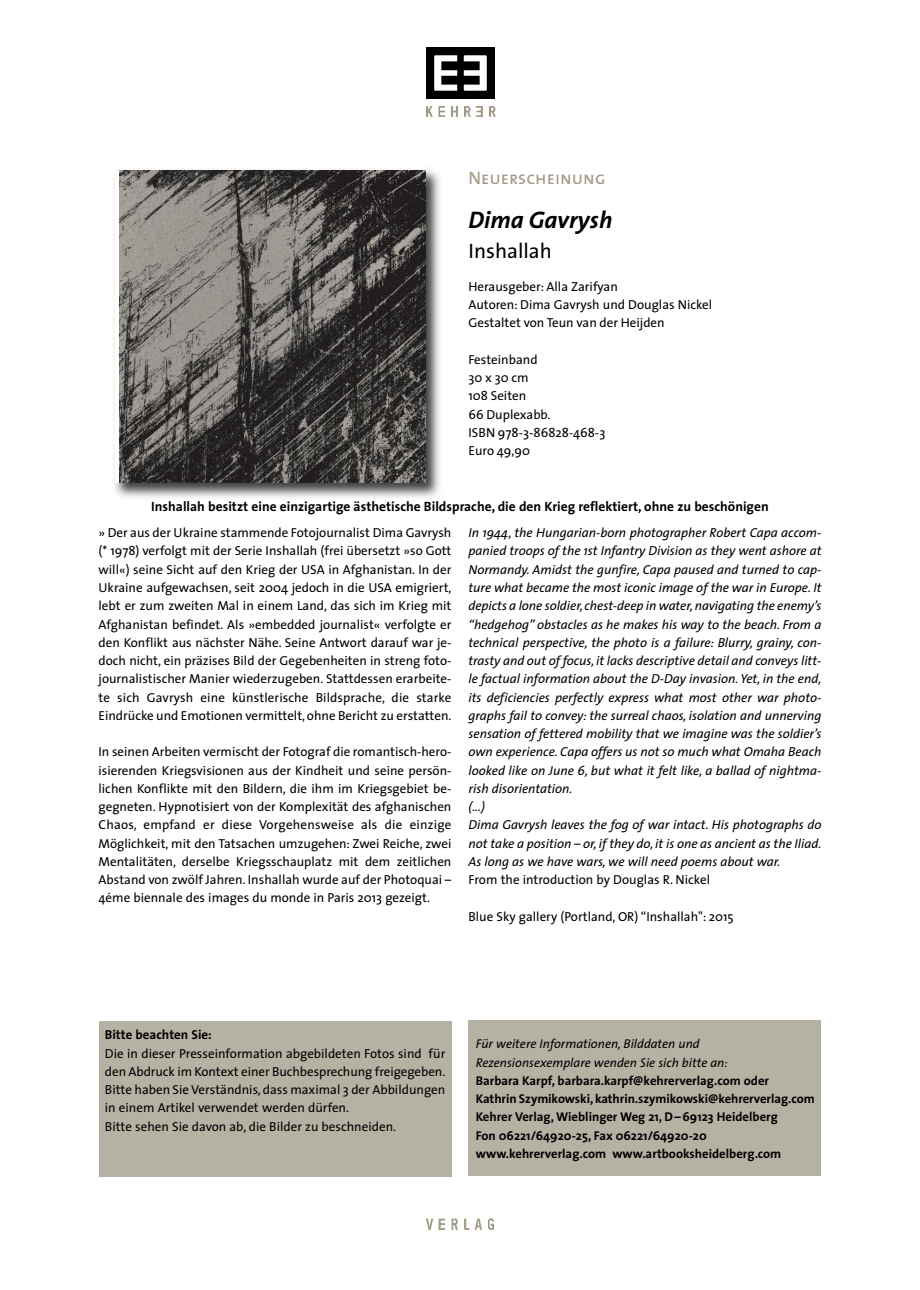
<style>
.page{position:relative;width:920px;height:1290px;background:#fff}
.page>*{position:absolute;margin:0;border:0;box-sizing:border-box;transform-origin:0 0}
.t1{font:italic 700 24px "The Sans";color:#000}
.t2{font:21px "The Sans";color:#000}
.t3{font:18px "The Sans Caps";color:#a19a87}
.t4{font:700 13.5px "The Sans";color:#000}
.t5{font:13.05px/18.3px "The Sans";color:#000}
.t6{font:italic 13.05px/18.3px "The Sans";color:#000}
.t7{font:700 13.05px "The Sans";color:#000}
.t8{font:700 12.75px/18.3px "The Sans";color:#000}
.t9{font:italic 12.75px/18.3px "The Sans";color:#000}
</style>
<div class="page">
<img style="left:426px;top:1219px;width:68px;height:10px">
<img style="left:426px;top:48px;width:68px;height:51px">
<img style="left:426px;top:106px;width:70px;height:11px">
<div style="left:99px;top:1021px;width:352px;height:155px;background:#b5b2a4"></div>
<div style="left:468px;top:1020px;width:353px;height:156px;background:#b5b2a4"></div>
<img style="left:114px;top:169px;width:326px;height:329px">
<img style="left:119px;top:171px;width:307px;height:312px">
<h3 class="t3" style="left:468px;top:172px;width:139px">Neuerscheinung</h3>
<h1 class="t1" style="left:468px;top:210px;width:145px">Dima Gavrysh</h1>
<h2 class="t2" style="left:468px;top:242px;width:85px">Inshallah</h2>
<p class="t5" style="left:468px;top:278px;width:245px">Herausgeber: Alla Zarifyan<br>Autoren: Dima Gavrysh und Douglas Nickel<br>Gestaltet von Teun van der Heijden</p>
<p class="t5" style="left:468px;top:351px;width:138px">Festeinband<br>30x30cm<br>108 Seiten<br>66 Duplexabb.<br>ISBN 978-3-86828-468-3<br>Euro 49,90</p>
<p class="t4" style="left:151px;top:501px;width:619px">Inshallah besitzt eine einzigartige ästhetische Bildsprache, die den Krieg reflektiert, ohne zu beschönigen</p>
<p class="t5" style="left:99px;top:525px;width:354px;text-align:justify">» Der aus der Ukraine stammende Fotojournalist Dima Gavrysh (* 1978) verfolgt mit der Serie Inshallah (frei übersetzt »so Gott will«) seine Sicht auf den Krieg der USA in Afghanistan. In der Ukraine aufgewachsen, seit 2004 jedoch in die USA emigriert, lebt er zum zweiten Mal in einem Land, das sich im Krieg mit Afghanistan befindet. Als »embedded journalist« verfolgte er den Konflikt aus nächster Nähe. Seine Antwort darauf war je&shy;doch nicht, ein präzises Bild der Gegebenheiten in streng foto&shy;journalistischer Manier wiederzugeben. Stattdessen erarbeite&shy;te sich Gavrysh eine künstlerische Bildsprache, die starke Eindrücke und Emotionen vermittelt, ohne Bericht zu erstatten.</p>
<p class="t5" style="left:99px;top:744px;width:354px;text-align:justify">In seinen Arbeiten vermischt der Fotograf die romantisch-hero&shy;isierenden Kriegsvisionen aus der Kindheit und seine persön&shy;lichen Konflikte mit den Bildern, die ihm im Kriegsgebiet be&shy;gegneten. Hypnotisiert von der Komplexität des afghanischen Chaos, empfand er diese Vorgehensweise als die einzige Möglichkeit, mit den Tatsachen umzugehen: Zwei Reiche, zwei Mentalitäten, derselbe Kriegsschauplatz mit dem zeitlichen Abstand von zwölf Jahren. Inshallah wurde auf der Photoquai – 4éme biennale des images du monde in Paris 2013 gezeigt.</p>
<p class="t6" style="left:468px;top:525px;width:354px">In 1944, the Hungarian-born photographer Robert Capa accom&shy;panied troops of the 1st Infantry Division as they went ashore at Normandy. Amidst the gunfire, Capa paused and turned to cap&shy;ture what became the most iconic image of the war in Europe. It depicts a lone soldier, chest-deep in water,navigating the enemy’s “hedgehog” obstacles as he makes his way to the beach. From a technical perspective, the photo is a failure: Blurry, grainy, con&shy;trasty and out of focus, it lacks descriptive detail and conveys litt&shy;le factual information about the D-Day invasion. Yet, in the end, its deficiencies perfectly express what most other war photo&shy;graphs fail to convey: the surreal chaos, isolation and unnerving sensation of fettered mobility that we imagine was the soldier’s own experience. Capa offers us not so much what Omaha Beach looked like on June 6, but what it felt like, a ballad of nightma&shy;rish disorientation.<br>(...)<br>Dima Gavrysh leaves the fog of war intact. His photographs do not take a position – or, if they do, it is one as ancient as the Iliad.<br>As long as we have wars, we will need poems about war.</p>
<p class="t5" style="left:468px;top:872px;width:243px">From the introduction by Douglas R. Nickel</p>
<p class="t5" style="left:468px;top:908px;width:267px">Blue Sky gallery (Portland, OR) “Inshallah": 2015</p>
<p class="t7" style="left:105px;top:1030px;width:108px">Bitte beachten Sie:</p>
<p class="t5" style="left:105px;top:1045px;width:342px">Die in dieser Presseinformation abgebildeten Fotos sind für den Abdruck im Kontext einer Buchbesprechung freigegeben.<br>Bitte haben Sie Verständnis, dass maximal 3 der Abbildungen in einem Artikel verwendet werden dürfen.<br>Bitte sehen Sie davon ab, die Bilder zu beschneiden.</p>
<p class="t9" style="left:476px;top:1036px;width:253px">Für weitere Informationen, Bilddaten und<br>Rezensionsexemplare wenden Sie sich bitte an:</p>
<p class="t8" style="left:476px;top:1073px;width:340px">Barbara Karpf, barbara.karpf@kehrerverlag.com oder<br>Kathrin Szymikowski, kathrin.szymikowski@kehrerverlag.com Kehrer Verlag, Wieblinger Weg 21, D–69123 Heidelberg<br>Fon 06221/64920-25, Fax 06221/64920-20 www.kehrerverlag.com www.artbooksheidelberg.com</p>
</div>
